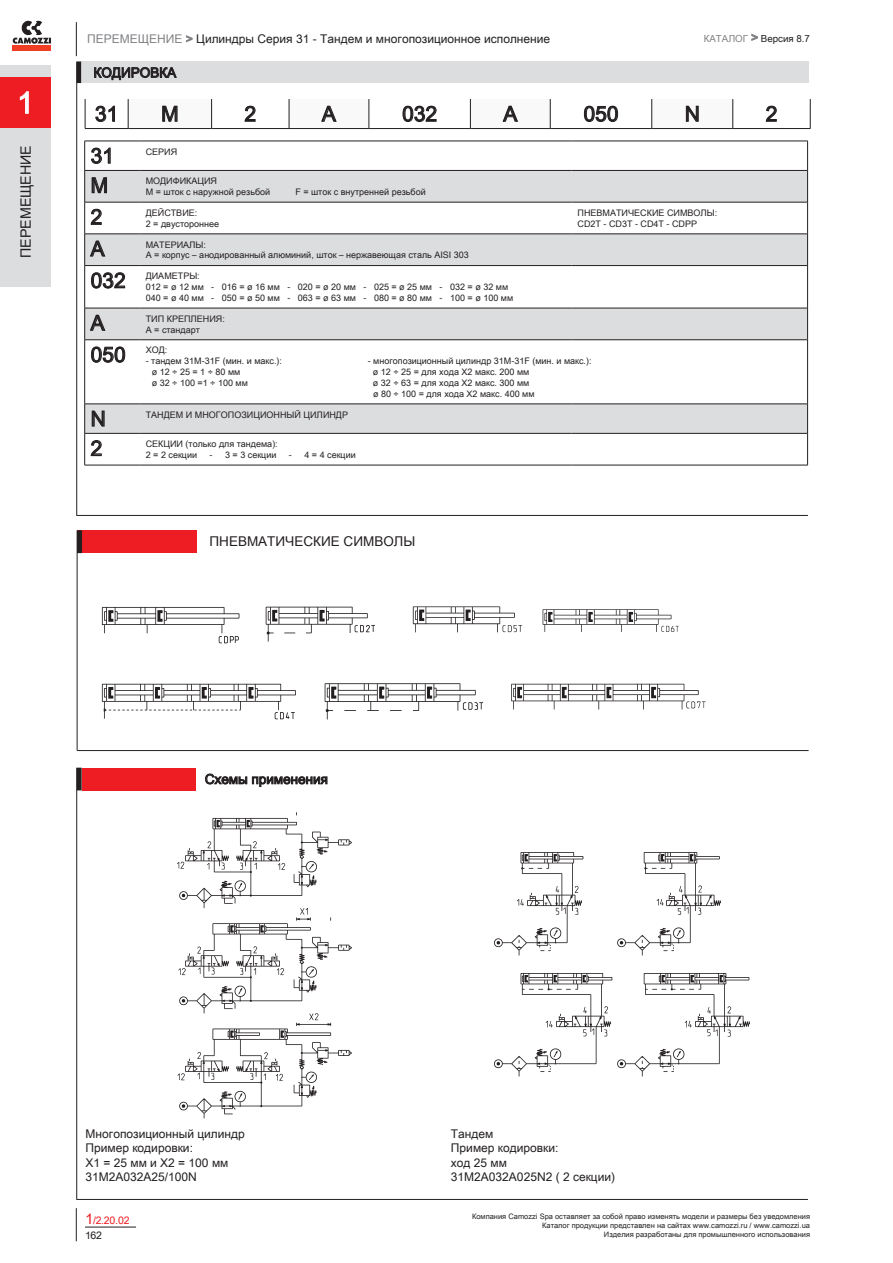
<style>
.page{position:relative;width:893px;height:1263px;background:#fff}
.page>*{position:absolute;margin:0;border:0;box-sizing:border-box;transform-origin:0 0}
.t1{font:30px "Arial Unicode MS";color:#fff}
.t2{font:21px "Arial Unicode MS";color:#231f20}
.t3{font:14.25px "Arial";color:#231f20}
.t4{font:13.5px "Arial Unicode MS";color:#231f20}
.t5{font:12px/14.4px "Arial Unicode MS";color:#231f20}
.t6{font:10.5px/15.3px "Arial Unicode MS";letter-spacing:-.025em;color:#ee1d23}
.t7{font:9.75px "Arial Unicode MS";color:#231f20}
.t8{font:9px/10.8px "Arial Unicode MS";color:#231f20}
.t9{font:7.5px/9px "Arial Unicode MS";color:#231f20;text-align:right}
.s1{color:#808285}
.s2{font-size:12px;color:#808285}
.s3{font-size:15px}
.s4{color:#231f20}
</style>
<div class="page">
<svg style="left:13px;top:21px;width:38px;height:23px"></svg>
<div style="left:13px;top:45px;width:38px;height:5px;background:#ef3e22"></div>
<div style="left:0;top:65px;width:51px;height:222px;background:#dcdddf"></div>
<div style="left:0;top:77px;width:51px;height:51px;background:#ee1d23"></div>
<svg style="left:20px;top:91px;width:9px;height:23px"></svg>
<svg style="left:751px;top:34px;width:7px;height:7px"></svg>
<svg style="left:186px;top:35px;width:7px;height:7px"></svg>
<hr style="left:76px;top:22px;width:1px;height:34px;background:#231f20">
<hr style="left:76px;top:1208px;width:1px;height:33px;background:#231f20">
<hr style="left:85px;top:1227px;width:51px;height:1px;background:#231f20">
<svg style="left:205px;top:773px;width:122px;height:14px"></svg>
<div style="left:77px;top:62px;width:731px;height:21px;background:#dcdddf"></div>
<svg style="left:94px;top:67px;width:83px;height:13px"></svg>
<svg style="left:85px;top:99px;width:726px;height:30px"></svg>
<svg style="left:85px;top:142px;width:722px;height:323px"></svg>
<svg style="left:85px;top:171px;width:722px;height:262px"></svg>
<svg style="left:84px;top:142px;width:1px;height:28px"></svg>
<hr style="left:84px;top:141px;width:56px;height:1px;background:#231f20">
<hr style="left:140px;top:141px;width:432px;height:1px;background:#231f20">
<svg style="left:807px;top:142px;width:1px;height:28px"></svg>
<hr style="left:572px;top:141px;width:236px;height:1px;background:#231f20">
<hr style="left:84px;top:171px;width:1px;height:31px;background:#231f20">
<hr style="left:84px;top:170px;width:56px;height:1px;background:#231f20">
<hr style="left:140px;top:170px;width:432px;height:1px;background:#231f20">
<hr style="left:807px;top:171px;width:1px;height:31px;background:#231f20">
<hr style="left:572px;top:170px;width:236px;height:1px;background:#231f20">
<hr style="left:84px;top:202px;width:1px;height:32px;background:#231f20">
<hr style="left:84px;top:202px;width:56px;height:1px;background:#231f20">
<hr style="left:140px;top:202px;width:432px;height:1px;background:#231f20">
<hr style="left:807px;top:202px;width:1px;height:32px;background:#231f20">
<hr style="left:572px;top:202px;width:236px;height:1px;background:#231f20">
<hr style="left:84px;top:234px;width:1px;height:31px;background:#231f20">
<hr style="left:84px;top:234px;width:56px;height:1px;background:#231f20">
<hr style="left:140px;top:234px;width:432px;height:1px;background:#231f20">
<hr style="left:807px;top:234px;width:1px;height:31px;background:#231f20">
<hr style="left:572px;top:234px;width:236px;height:1px;background:#231f20">
<hr style="left:84px;top:266px;width:1px;height:42px;background:#231f20">
<hr style="left:84px;top:265px;width:56px;height:1px;background:#231f20">
<hr style="left:140px;top:265px;width:432px;height:1px;background:#231f20">
<hr style="left:807px;top:266px;width:1px;height:42px;background:#231f20">
<hr style="left:572px;top:265px;width:236px;height:1px;background:#231f20">
<hr style="left:84px;top:308px;width:1px;height:32px;background:#231f20">
<hr style="left:84px;top:308px;width:56px;height:1px;background:#231f20">
<hr style="left:140px;top:308px;width:432px;height:1px;background:#231f20">
<hr style="left:807px;top:308px;width:1px;height:32px;background:#231f20">
<hr style="left:572px;top:308px;width:236px;height:1px;background:#231f20">
<hr style="left:84px;top:340px;width:1px;height:64px;background:#231f20">
<hr style="left:84px;top:339px;width:56px;height:1px;background:#231f20">
<hr style="left:140px;top:339px;width:432px;height:1px;background:#231f20">
<hr style="left:807px;top:340px;width:1px;height:64px;background:#231f20">
<hr style="left:572px;top:339px;width:236px;height:1px;background:#231f20">
<svg style="left:84px;top:405px;width:1px;height:28px"></svg>
<hr style="left:84px;top:404px;width:56px;height:1px;background:#231f20">
<hr style="left:140px;top:404px;width:432px;height:1px;background:#231f20">
<svg style="left:807px;top:405px;width:1px;height:28px"></svg>
<hr style="left:572px;top:404px;width:236px;height:1px;background:#231f20">
<hr style="left:84px;top:433px;width:1px;height:32px;background:#231f20">
<hr style="left:84px;top:433px;width:56px;height:1px;background:#231f20">
<hr style="left:84px;top:465px;width:56px;height:1px;background:#231f20">
<hr style="left:140px;top:433px;width:432px;height:1px;background:#231f20">
<hr style="left:140px;top:465px;width:432px;height:1px;background:#231f20">
<hr style="left:807px;top:433px;width:1px;height:32px;background:#231f20">
<hr style="left:572px;top:433px;width:236px;height:1px;background:#231f20">
<hr style="left:572px;top:465px;width:236px;height:1px;background:#231f20">
<svg style="left:91px;top:148px;width:20px;height:16px"></svg>
<svg style="left:92px;top:177px;width:15px;height:17px"></svg>
<svg style="left:91px;top:209px;width:11px;height:16px"></svg>
<svg style="left:90px;top:238px;width:15px;height:19px"></svg>
<svg style="left:91px;top:272px;width:34px;height:16px"></svg>
<svg style="left:90px;top:312px;width:15px;height:19px"></svg>
<svg style="left:91px;top:346px;width:34px;height:17px"></svg>
<svg style="left:92px;top:411px;width:13px;height:16px"></svg>
<svg style="left:91px;top:440px;width:11px;height:16px"></svg>
<img style="left:177px;top:812px;width:175px;height:307px">
<img style="left:494px;top:852px;width:256px;height:225px">
<hr style="left:76px;top:62px;width:1px;height:454px;background:#231f20">
<hr style="left:77px;top:515px;width:731px;height:1px;background:#231f20">
<div style="left:77px;top:62px;width:4px;height:21px;border:1px solid #231f20"></div>
<hr style="left:76px;top:768px;width:1px;height:431px;background:#231f20">
<hr style="left:77px;top:768px;width:4px;height:22px;background:#231f20">
<div style="left:77px;top:768px;width:5px;height:22px;border:1px solid #231f20"></div>
<div style="left:82px;top:768px;width:114px;height:22px;background:#ee1d23"></div>
<hr style="left:77px;top:1199px;width:731px;height:1px;background:#231f20">
<div style="left:77px;top:530px;width:119px;height:23px;background:#ee1d23"></div>
<hr style="left:77px;top:530px;width:1px;height:220px;background:#231f20">
<hr style="left:78px;top:531px;width:4px;height:22px;background:#231f20">
<hr style="left:77px;top:750px;width:732px;height:1px;background:#231f20">
<img style="left:101px;top:607px;width:138px;height:37px">
<img style="left:265px;top:606px;width:110px;height:36px">
<img style="left:412px;top:606px;width:111px;height:27px">
<img style="left:542px;top:609px;width:137px;height:23px">
<img style="left:101px;top:683px;width:195px;height:37px">
<img style="left:324px;top:683px;width:160px;height:37px">
<img style="left:511px;top:683px;width:194px;height:27px">
<h1 class="t1" style="left:17px;top:81px;width:18px">1</h1>
<h3 class="t3" style="left:16px;top:258px;width:115px;rotate:-90deg">ПЕРЕМЕЩЕНИЕ</h3>
<h3 class="t5" style="left:87px;top:31px;width:465px"><span class="s1">ПЕРЕМЕЩЕНИЕ &gt;</span> Цилиндры Серия 31 - Тандем и многопозиционное исполнение</h3>
<p class="t7" style="left:704px;top:31px;width:108px"><span class="s1">КАТАЛОГ</span> <span class="s2">&gt;</span> Версия 8.7</p>
<h3 class="t4" style="left:94px;top:63px;width:84px">КОДИРОВКА</h3>
<h2 class="t2" style="left:95px;top:99px;width:25px">31</h2>
<h2 class="t2" style="left:161px;top:99px;width:19px">M</h2>
<h2 class="t2" style="left:244px;top:99px;width:13px">2</h2>
<h2 class="t2" style="left:322px;top:99px;width:16px">A</h2>
<h2 class="t2" style="left:402px;top:99px;width:37px">032</h2>
<h2 class="t2" style="left:503px;top:99px;width:16px">A</h2>
<h2 class="t2" style="left:583px;top:99px;width:37px">050</h2>
<h2 class="t2" style="left:685px;top:99px;width:17px">N</h2>
<h2 class="t2" style="left:766px;top:99px;width:13px">2</h2>
<h2 class="t2" style="left:91px;top:141px;width:25px">31</h2>
<p class="t8" style="left:146px;top:146px;width:33px">СЕРИЯ</p>
<h2 class="t2" style="left:91px;top:170px;width:19px">M</h2>
<p class="t8" style="left:146px;top:175px;width:126px">МОДИФИКАЦИЯ<br>M = шток с наружной резьбой</p>
<p class="t8" style="left:295px;top:186px;width:132px">F = шток с внутренней резьбой</p>
<h2 class="t2" style="left:91px;top:202px;width:13px">2</h2>
<p class="t8" style="left:146px;top:207px;width:75px">ДЕЙСТВИЕ:<br>2 = двустороннее</p>
<p class="t8" style="left:578px;top:207px;width:141px">ПНЕВМАТИЧЕСКИЕ СИМВОЛЫ:<br>CD2T - CD3T - CD4T - CDPP</p>
<h2 class="t2" style="left:91px;top:233px;width:16px">A</h2>
<p class="t8" style="left:146px;top:239px;width:325px">МАТЕРИАЛЫ:<br>A = корпус – анодированный алюминий, шток – нержавеющая сталь AISI 303</p>
<h2 class="t2" style="left:91px;top:265px;width:37px">032</h2>
<p class="t8" style="left:146px;top:270px;width:369px">ДИАМЕТРЫ:<br>012 = ø 12 мм - 016 = ø 16 мм - 020 = ø 20 мм - 025 = ø 25 мм - 032 = ø 32 мм<br>040 = ø 40 мм - 050 = ø 50 мм - 063 = ø 63 мм - 080 = ø 80 мм - 100 = ø 100 мм</p>
<h2 class="t2" style="left:91px;top:308px;width:16px">A</h2>
<p class="t8" style="left:146px;top:313px;width:81px">ТИП КРЕПЛЕНИЯ:<br>A = стандарт</p>
<h2 class="t2" style="left:91px;top:339px;width:37px">050</h2>
<p class="t8" style="left:146px;top:345px;width:23px">ХОД:</p>
<p class="t8" style="left:146px;top:355px;width:138px">- тандем 31M-31F (мин. и макс.):</p>
<p class="t8" style="left:368px;top:355px;width:225px">- многопозиционный цилиндр 31M-31F (мин. и макс.):</p>
<p class="t8" style="left:152px;top:366px;width:90px">ø 12 ÷ 25 = 1 ÷ 80 мм</p>
<p class="t8" style="left:373px;top:366px;width:158px">ø 12 ÷ 25 = для хода X2 макс. 200 мм</p>
<p class="t8" style="left:152px;top:377px;width:98px">ø 32 ÷ 100 =1 ÷ 100 мм</p>
<p class="t8" style="left:373px;top:377px;width:163px">ø 32 ÷ 63 = для хода X2 макс. 300 мм ø 80 ÷ 100 = для хода X2 макс. 400 мм</p>
<h2 class="t2" style="left:91px;top:403px;width:17px">N</h2>
<p class="t8" style="left:146px;top:409px;width:204px">ТАНДЕМ И МНОГОПОЗИЦИОННЫЙ ЦИЛИНДР</p>
<h2 class="t2" style="left:91px;top:433px;width:13px">2</h2>
<p class="t8" style="left:146px;top:438px;width:134px">СЕКЦИИ (только для тандема):<br>2 = 2 секции</p>
<p class="t8" style="left:210px;top:449px;width:68px">- 3 = 3 секции</p>
<p class="t8" style="left:289px;top:449px;width:68px">- 4 = 4 секции</p>
<h3 class="t4" style="left:209px;top:532px;width:207px">ПНЕВМАТИЧЕСКИЕ СИМВОЛЫ</h3>
<h3 class="t4" style="left:205px;top:769px;width:125px">Схемы применения</h3>
<h3 class="t5" style="left:85px;top:1126px;width:161px">Многопозиционный цилиндр<br>Пример кодировки:<br>X1 = 25 мм и X2 = 100 мм<br>31M2A032A25/100N</h3>
<h3 class="t5" style="left:451px;top:1126px;width:166px">Тандем<br>Пример кодировки:<br>ход 25 мм<br>31M2A032A025N2 ( 2 секции)</h3>
<p class="t6" style="left:85px;top:1212px;width:46px"><span class="s3">1</span>/2.20.02<br><span class="s4">162</span></p>
<p class="t9" style="left:472px;top:1212px;width:339px">Компания Camozzi Spa оставляет за собой право изменять модели и размеры без уведомления<br>Каталог продукции представлен на сайтах www.camozzi.ru / www.camozzi.ua<br>Изделия разработаны для промышленного использования</p>
</div>
